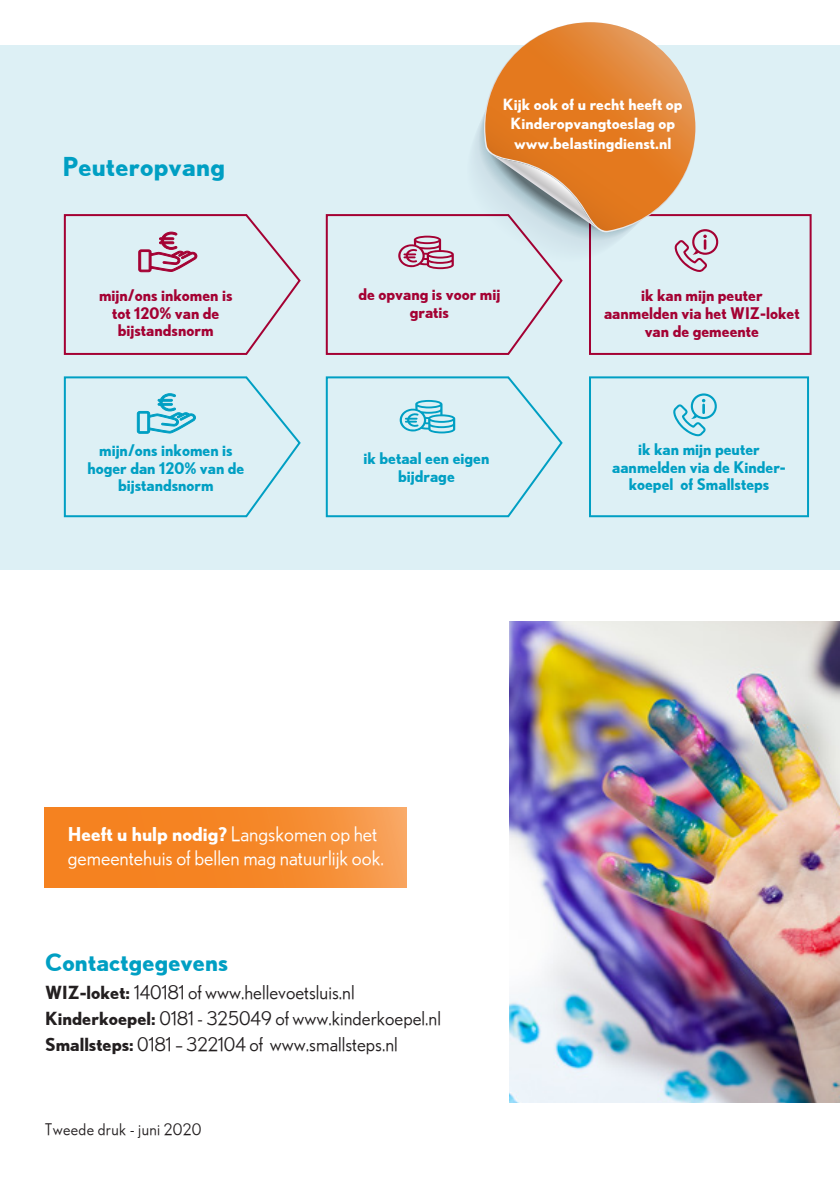
<style>
.page{position:relative;width:840px;height:1191px;background:#fff}
.page>*{position:absolute;margin:0;border:0;box-sizing:border-box;transform-origin:0 0}
.t1{font:700 26px "Nobel";letter-spacing:.01em;color:#009fc3}
.t2{font:700 24px "Nobel";letter-spacing:.005em;color:#009fc3}
.t3{font:20px "Nobel";color:#fff}
.t4{font:19px "Nobel";color:#231f20}
.t5{font:700 19px "Nobel";color:#fff}
.t6{font:700 16px/17.6px "Nobel";color:#009fc3;text-align:center}
.t7{font:700 16px/17.6px "Nobel";color:#a40133;text-align:center}
.t8{font:16px "Nobel";letter-spacing:.02em;color:#231f20}
.t9{font:700 15.4px/19.8px "Nobel";color:#fff;text-align:center}
.s1{font-weight:400;font-size:20px}
.s2{font-weight:700;font-size:18px}
</style>
<div class="page">
<img style="left:509px;top:621px;width:330px;height:481px">
<div style="left:0;top:45px;width:839px;height:524px;background:#ddf0f5"></div>
<div style="left:588px;top:214px;width:223px;height:141px;border:2px solid #a40133"></div>
<div style="left:588px;top:376px;width:220px;height:141px;border:2px solid #009fc3"></div>
<svg style="left:325px;top:376px;width:238px;height:142px"></svg>
<svg style="left:673px;top:393px;width:44px;height:43px"></svg>
<svg style="left:63px;top:214px;width:238px;height:141px"></svg>
<svg style="left:63px;top:376px;width:238px;height:142px"></svg>
<svg style="left:44px;top:807px;width:362px;height:80px;background:#f5892d"></svg>
<svg style="left:524px;top:22px;width:132px;height:23px"></svg>
<svg style="left:325px;top:45px;width:394px;height:310px"></svg>
<p class="t1" style="left:62px;top:151px;width:164px">Peuteropvang</p>
<p class="t7" style="left:99px;top:286px;width:135px">mijn/ons inkomen is</p>
<p class="t7" style="left:112px;top:304px;width:109px">tot 120% van de</p>
<p class="t7" style="left:118px;top:321px;width:97px">bijstandsnorm</p>
<p class="t6" style="left:87px;top:441px;width:158px">mijn/ons inkomen is hoger dan 120% van de bijstandsnorm</p>
<p class="t9" style="left:502px;top:94px;width:181px">Kijk ook of u recht heeft op<br>Kinderopvangtoeslag op www.belastingdienst.nl</p>
<p class="t7" style="left:358px;top:285px;width:143px">de opvang is voor mij gratis</p>
<p class="t7" style="left:640px;top:286px;width:123px">ik kan mijn peuter</p>
<p class="t7" style="left:603px;top:304px;width:197px">aanmelden via het WIZ-loket van de gemeente</p>
<p class="t6" style="left:363px;top:449px;width:127px">ik betaal een eigen bijdrage</p>
<p class="t6" style="left:638px;top:440px;width:123px">ik kan mijn peuter</p>
<p class="t6" style="left:612px;top:458px;width:175px">aanmelden via de Kinder&shy;koepel of Smallsteps</p>
<p class="t5" style="left:68px;top:822px;width:311px">Heeft u hulp nodig? <span class="s1">Langskomen op het</span></p>
<p class="t3" style="left:68px;top:846px;width:317px">gemeentehuis of bellen mag natuurlijk ook.</p>
<p class="t2" style="left:45px;top:947px;width:184px">Contactgegevens</p>
<p class="t4" style="left:45px;top:981px;width:311px"><span class="s2">WIZ-loket:</span> 140181 of www.hellevoetsluis.nl</p>
<p class="t4" style="left:45px;top:1007px;width:397px"><span class="s2">Kinderkoepel:</span> 0181 - 325049 of www.kinderkoepel.nl</p>
<p class="t4" style="left:45px;top:1033px;width:354px"><span class="s2">Smallsteps:</span> 0181 – 322104 of www.smallsteps.nl</p>
<p class="t8" style="left:45px;top:1120px;width:158px">Tweede druk - juni 2020</p>
</div>
